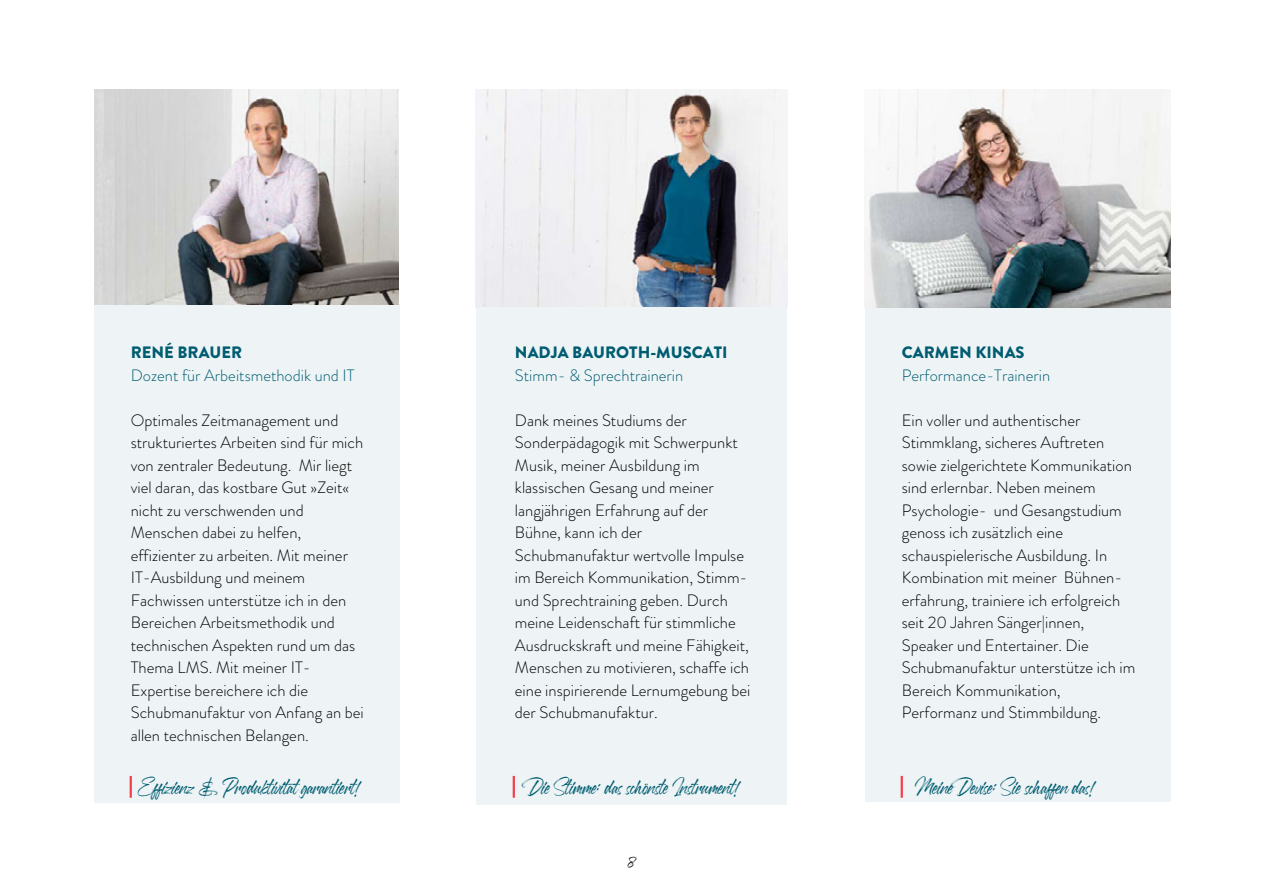
<style>
.page{position:relative;width:1263px;height:894px;background:#fff}
.page>*{position:absolute;margin:0;border:0;box-sizing:border-box;transform-origin:0 0}
.t1{font:25.5px "Fudelines NUGS";color:#005d71}
.t2{font:21px "Fudelines NUGS";color:#000}
.t3{font:300 16.5px/22.5px "Brandon Grotesque";color:#000}
.t4{font:300 16.5px "Brandon Grotesque";color:#005d71}
.t5{font:900 16.5px "Brandon Grotesque W01";color:#005d71}
</style>
<div class="page">
<div style="left:865px;top:304px;width:305px;height:497px;background:#eef4f6"></div>
<img style="left:476px;top:89px;width:311px;height:219px">
<img style="left:865px;top:89px;width:306px;height:219px">
<div style="left:477px;top:307px;width:310px;height:497px;background:#eef4f6"></div>
<div style="left:94px;top:304px;width:306px;height:498px;background:#eef4f6"></div>
<hr style="left:513px;top:775px;width:2px;height:22px;background:#f4404b">
<hr style="left:901px;top:775px;width:2px;height:22px;background:#f4404b">
<hr style="left:130px;top:775px;width:2px;height:22px;background:#f4404b">
<img style="left:94px;top:90px;width:305px;height:215px">
<p class="t5" style="left:131px;top:340px;width:113px">RENÉ BRAUER</p>
<p class="t4" style="left:131px;top:363px;width:225px">Dozent für Arbeitsmethodik und IT</p>
<p class="t3" style="left:131px;top:409px;width:234px">Optimales Zeitmanagement und strukturiertes Arbeiten sind für mich von zentraler Bedeutung. Mir liegt viel daran, das kostbare Gut »Zeit« nicht zu verschwenden und<br>Menschen dabei zu helfen, effizienter zu arbeiten. Mit meiner<br>IT-Ausbildung und meinem<br>Fachwissen unterstütze ich in den<br>Bereichen Arbeitsmethodik und technischen Aspekten rund um das<br>Thema LMS. Mit meiner IT-<br>Expertise bereichere ich die<br>Schubmanufaktur von Anfang an bei allen technischen Belangen.</p>
<h1 class="t1" style="left:139px;top:774px;width:224px">Effizienz &amp; Produktivität garantiert!</h1>
<p class="t5" style="left:515px;top:340px;width:214px">NADJA BAUROTH-MUSCATI</p>
<p class="t4" style="left:515px;top:363px;width:170px">Stimm- &amp; Sprechtrainerin</p>
<p class="t3" style="left:515px;top:409px;width:237px">Dank meines Studiums der<br>Sonderpädagogik mit Schwerpunkt<br>Musik, meiner Ausbildung im klassischen Gesang und meiner langjährigen Erfahrung auf der<br>Bühne, kann ich der<br>Schubmanufaktur wertvolle Impulse im Bereich Kommunikation, Stimm&shy;und Sprechtraining geben. Durch meine Leidenschaft für stimmliche<br>Ausdruckskraft und meine Fähigkeit,<br>Menschen zu motivieren, schaffe ich eine inspirierende Lernumgebung bei der Schubmanufaktur.</p>
<h1 class="t1" style="left:528px;top:774px;width:215px">Die Stimme: das schönste Instrument!</h1>
<p class="t2" style="left:628px;top:851px;width:8px">8</p>
<p class="t5" style="left:902px;top:340px;width:124px">CARMEN KINAS</p>
<p class="t4" style="left:902px;top:363px;width:150px">Performance-Trainerin</p>
<p class="t3" style="left:902px;top:409px;width:235px">Ein voller und authentischer<br>Stimmklang, sicheres Auftreten sowie zielgerichtete Kommunikation sind erlernbar. Neben meinem<br>Psychologie- und Gesangstudium genoss ich zusätzlich eine schauspielerische Ausbildung. In<br>Kombination mit meiner Bühnen&shy;erfahrung, trainiere ich erfolgreich seit 20 Jahren Sänger|innen,<br>Speaker und Entertainer. Die<br>Schubmanufaktur unterstütze ich im<br>Bereich Kommunikation,<br>Performanz und Stimmbildung.</p>
<h1 class="t1" style="left:914px;top:774px;width:184px">Meine Devise: Sie schaffen das!</h1>
</div>
